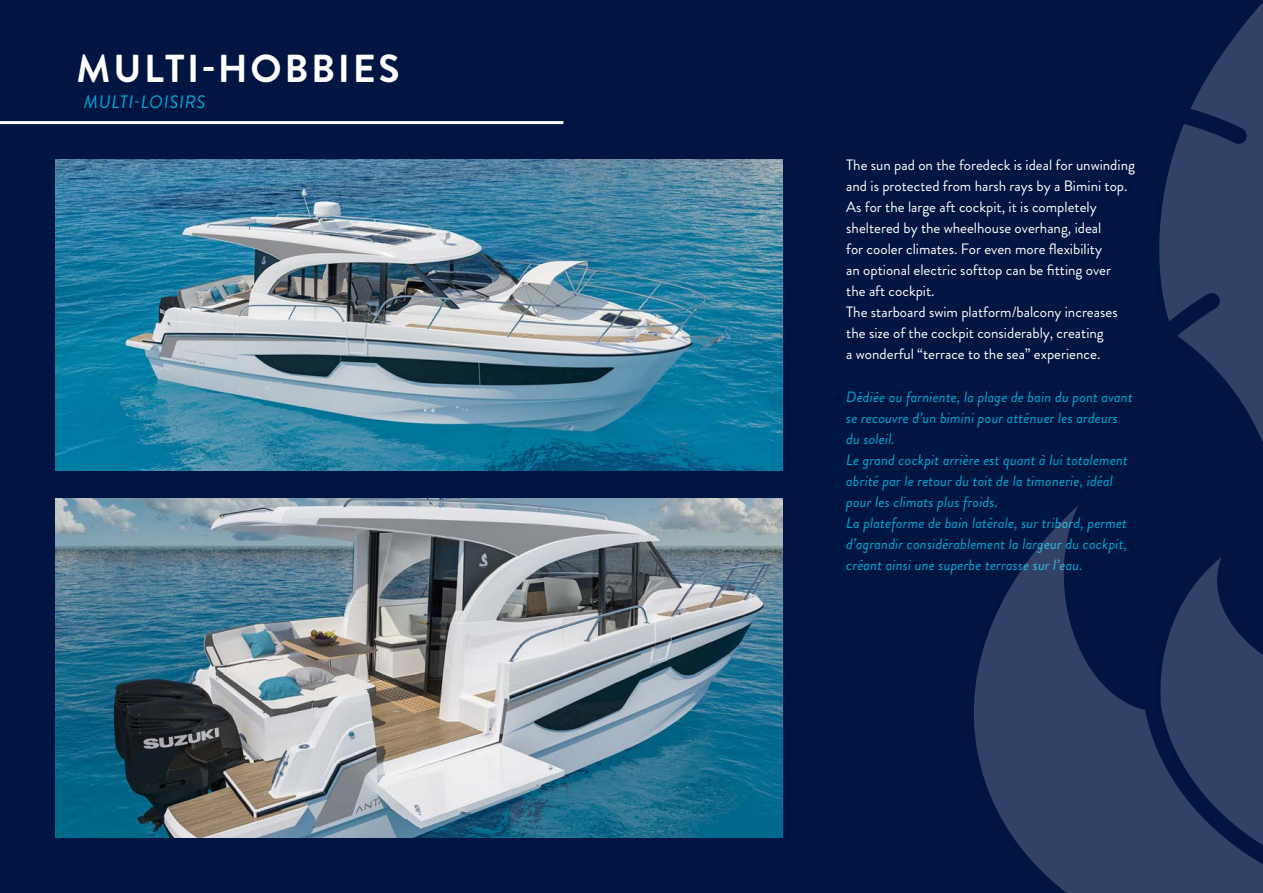
<style>
.page{position:relative;width:1263px;height:893px;background:#001541}
.page>*{position:absolute;margin:0;border:0;box-sizing:border-box;transform-origin:0 0}
.t1{font:700 39px "Brandon Grotesque";letter-spacing:.07em;color:#fff}
.t2{font:italic 18px "Brandon Grotesque";letter-spacing:.04em;color:#00a9d6}
.t3{font:15px/21px "Brandon Grotesque";color:#fff}
.t4{font:italic 15px/21px "Brandon Grotesque";letter-spacing:.01em;color:#00a9d6}
</style>
<div class="page">
<img style="left:55px;top:159px;width:727px;height:311px">
<img style="left:55px;top:499px;width:727px;height:339px">
<hr style="left:0;top:121px;width:563px;height:3px;background:#fff">
<svg style="left:974px;top:2px;width:289px;height:891px"></svg>
<h1 class="t1" style="left:77px;top:46px;width:325px">MULTI-HOBBIES</h1>
<p class="t2" style="left:84px;top:92px;width:123px">MULTI-LOISIRS</p>
<p class="t3" style="left:846px;top:156px;width:290px">The sun pad on the foredeck is ideal for unwinding and is protected from harsh rays by a Bimini top.<br>As for the large aft cockpit, it is completely sheltered by the wheelhouse overhang, ideal<br>for cooler climates. For even more flexibility<br>an optional electric softtop can be fitting over<br>the aft cockpit.<br>The starboard swim platform/balcony increases the size of the cockpit considerably, creating<br>a wonderful “terrace to the sea” experience.</p>
<p class="t4" style="left:846px;top:387px;width:288px">Dédiée au farniente, la plage de bain du pont avant se recouvre d’un bimini pour atténuer les ardeurs du soleil.<br>Le grand cockpit arrière est quant à lui totalement abrité par le retour du toit de la timonerie, idéal pour les climats plus froids.<br>La plateforme de bain latérale, sur tribord, permet d’agrandir considérablement la largeur du cockpit, créant ainsi une superbe terrasse sur l’eau.</p>
</div>
